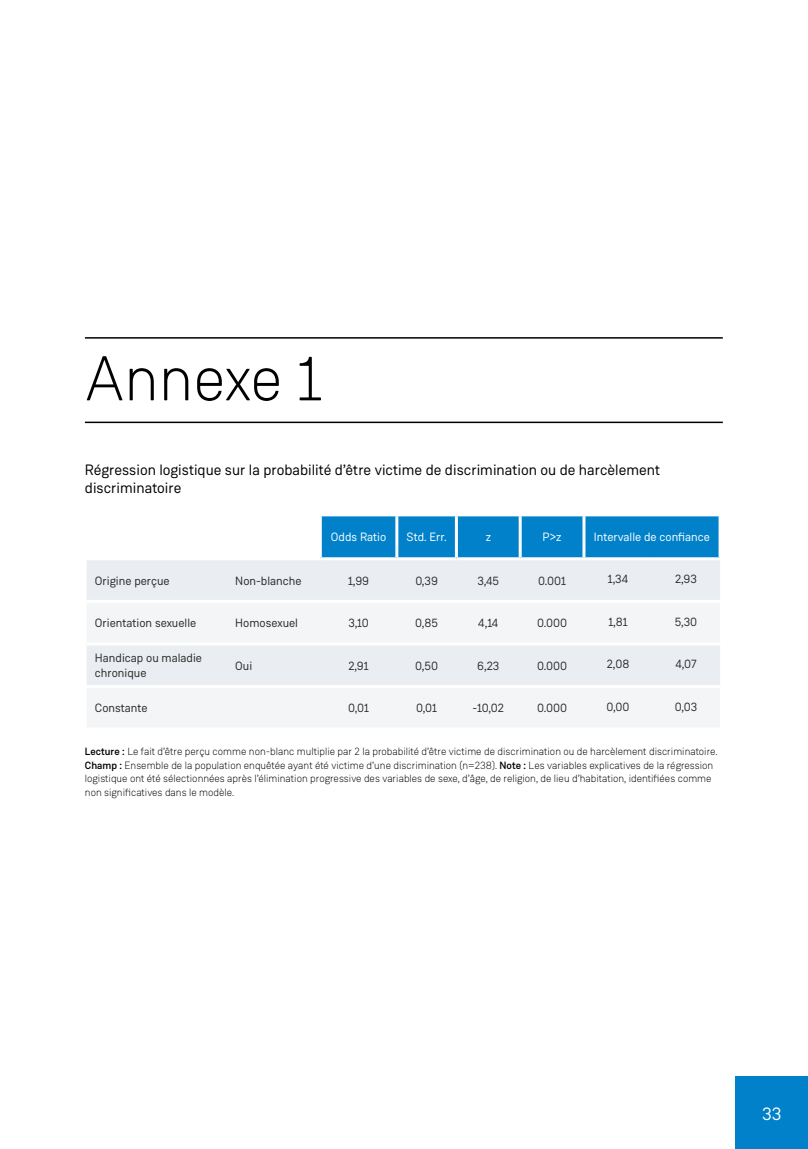
<style>
.page{position:relative;width:808px;height:1149px;background:#fff}
.page>*{position:absolute;margin:0;border:0;box-sizing:border-box;transform-origin:0 0}
.t1{font:300 63px "Weissenhof Grotesk";color:#000}
.t2{font:18px "Weissenhof Grotesk";color:#fff}
.t3{font:15px/18px "Weissenhof Grotesk";color:#000}
.t4{font:12px/15px "Weissenhof Grotesk";color:#282827}
.t5{font:12px "Weissenhof Grotesk";color:#fff}
.t6{font:300 10.5px/13.5px "Weissenhof Grotesk";color:#000}
.s1{font-weight:500}
</style>
<div class="page">
<div style="left:736px;top:1076px;width:72px;height:72px;background:#0081c9"></div>
<hr style="left:85px;top:337px;width:638px;height:1px;background:#000">
<hr style="left:85px;top:421px;width:638px;height:2px;background:#000">
<div style="left:322px;top:517px;width:396px;height:40px;background:#0081c9"></div>
<div style="left:88px;top:560px;width:632px;height:39px;background:#eaedf1"></div>
<svg style="left:88px;top:603px;width:632px;height:124px;fill:#f3f5f7"></svg>
<hr style="left:86px;top:642px;width:141px;height:3px;background:#fff">
<hr style="left:227px;top:642px;width:93px;height:3px;background:#fff">
<hr style="left:320px;top:684px;width:77px;height:3px;background:#fff">
<hr style="left:397px;top:684px;width:59px;height:3px;background:#fff">
<hr style="left:456px;top:684px;width:64px;height:3px;background:#fff">
<hr style="left:520px;top:684px;width:64px;height:3px;background:#fff">
<hr style="left:584px;top:684px;width:68px;height:3px;background:#fff">
<hr style="left:652px;top:684px;width:68px;height:3px;background:#fff">
<hr style="left:86px;top:684px;width:141px;height:3px;background:#fff">
<hr style="left:320px;top:642px;width:77px;height:3px;background:#fff">
<hr style="left:397px;top:642px;width:59px;height:3px;background:#fff">
<hr style="left:456px;top:642px;width:64px;height:3px;background:#fff">
<hr style="left:520px;top:642px;width:64px;height:3px;background:#fff">
<hr style="left:584px;top:642px;width:68px;height:3px;background:#fff">
<hr style="left:652px;top:642px;width:68px;height:3px;background:#fff">
<hr style="left:227px;top:684px;width:93px;height:3px;background:#fff">
<hr style="left:395px;top:516px;width:3px;height:41px;background:#fff">
<hr style="left:455px;top:516px;width:3px;height:41px;background:#fff">
<hr style="left:519px;top:516px;width:3px;height:41px;background:#fff">
<hr style="left:582px;top:516px;width:3px;height:41px;background:#fff">
<div style="left:85px;top:514px;width:638px;height:217px;border:2px solid #fff"></div>
<h1 class="t1" style="left:85px;top:341px;width:239px">Annexe 1</h1>
<h3 class="t3" style="left:85px;top:461px;width:577px">Régression logistique sur la probabilité d’être victime de discrimination ou de harcèlement discriminatoire</h3>
<p class="t5" style="left:331px;top:529px;width:57px">Odds Ratio</p>
<p class="t5" style="left:407px;top:529px;width:41px">Std. Err.</p>
<p class="t5" style="left:486px;top:529px;width:7px">z</p>
<p class="t5" style="left:543px;top:529px;width:20px">P&gt;z</p>
<p class="t5" style="left:594px;top:529px;width:118px">Intervalle de confiance</p>
<p class="t4" style="left:95px;top:572px;width:76px">Origine perçue</p>
<p class="t4" style="left:235px;top:572px;width:68px">Non-blanche</p>
<p class="t4" style="left:348px;top:572px;width:23px">1,99</p>
<p class="t4" style="left:415px;top:572px;width:24px">0,39</p>
<p class="t4" style="left:477px;top:572px;width:23px">3,45</p>
<p class="t4" style="left:538px;top:572px;width:30px">0.001</p>
<p class="t4" style="left:608px;top:571px;width:22px">1,34</p>
<p class="t4" style="left:675px;top:571px;width:23px">2,93</p>
<p class="t4" style="left:95px;top:615px;width:103px">Orientation sexuelle</p>
<p class="t4" style="left:235px;top:615px;width:64px">Homosexuel</p>
<p class="t4" style="left:348px;top:615px;width:22px">3,10</p>
<p class="t4" style="left:415px;top:615px;width:24px">0,85</p>
<p class="t4" style="left:478px;top:615px;width:22px">4,14</p>
<p class="t4" style="left:537px;top:615px;width:32px">0.000</p>
<p class="t4" style="left:608px;top:614px;width:21px">1,81</p>
<p class="t4" style="left:675px;top:614px;width:24px">5,30</p>
<p class="t4" style="left:95px;top:650px;width:109px">Handicap ou maladie chronique</p>
<p class="t4" style="left:235px;top:657px;width:18px">Oui</p>
<p class="t4" style="left:348px;top:657px;width:22px">2,91</p>
<p class="t4" style="left:415px;top:657px;width:24px">0,50</p>
<p class="t4" style="left:477px;top:657px;width:24px">6,23</p>
<p class="t4" style="left:537px;top:657px;width:32px">0.000</p>
<p class="t4" style="left:607px;top:656px;width:24px">2,08</p>
<p class="t4" style="left:675px;top:656px;width:23px">4,07</p>
<p class="t4" style="left:95px;top:700px;width:54px">Constante</p>
<p class="t4" style="left:348px;top:700px;width:23px">0,01</p>
<p class="t4" style="left:416px;top:700px;width:23px">0,01</p>
<p class="t4" style="left:473px;top:700px;width:33px">-10,02</p>
<p class="t4" style="left:537px;top:700px;width:32px">0.000</p>
<p class="t4" style="left:606px;top:699px;width:25px">0,00</p>
<p class="t4" style="left:675px;top:699px;width:24px">0,03</p>
<p class="t6" style="left:85px;top:744px;width:634px"><span class="s1">Lecture :</span> Le fait d’être perçu comme non-blanc multiplie par 2 la probabilité d’être victime de discrimination ou de harcèlement discriminatoire.<br><span class="s1">Champ :</span> Ensemble de la population enquêtée ayant été victime d’une discrimination (n=238). <span class="s1">Note :</span> Les variables explicatives de la régression logistique ont été sélectionnées après l’élimination progressive des variables de sexe, d’âge, de religion, de lieu d’habitation, identifiées comme non significatives dans le modèle.</p>
<h2 class="t2" style="left:762px;top:1102px;width:21px">33</h2>
</div>
